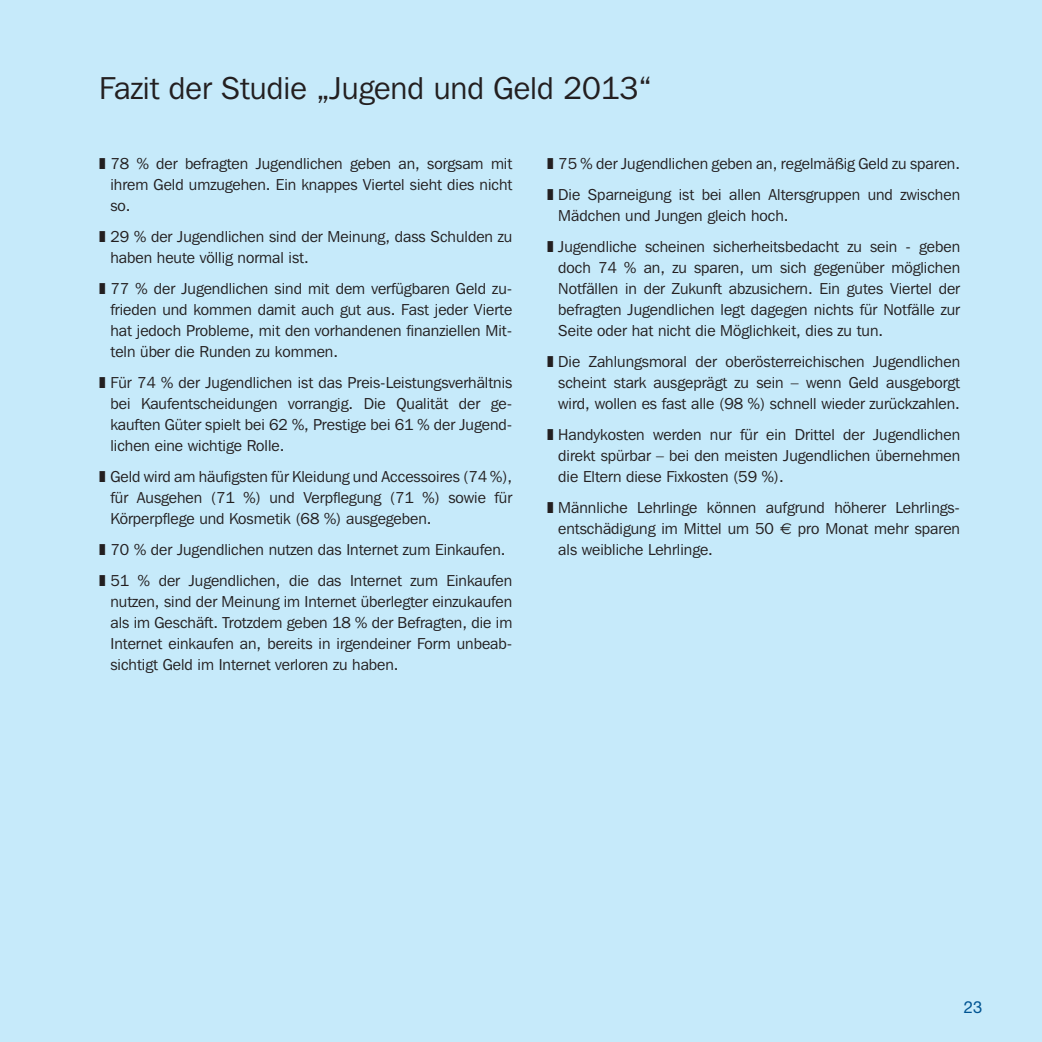
<style>
.page{position:relative;width:1042px;height:1042px;background:#c6eafa}
.page>*{position:absolute;margin:0;border:0;box-sizing:border-box;transform-origin:0 0}
.t1{font:31.5px "Franklin Gothic IT Cby BT";color:#231f20}
.t2{font:16.62px "Helvetica Neue LT Pro";color:#005492}
.t3{font:15.75px/21px "Franklin Gothic IT Cby BT";color:#231f20;text-align:justify}
</style>
<div class="page">
<h1 class="t1" style="left:99px;top:68px;width:554px">Fazit der Studie „Jugend und Geld 2013“</h1>
<p class="t3" style="left:110px;top:153px;width:403px;text-indent:-11px">❚ 78 % der befragten Jugendlichen geben an, sorgsam mit ihrem Geld umzugehen. Ein knappes Viertel sieht dies nicht so.</p>
<p class="t3" style="left:110px;top:226px;width:403px;text-indent:-11px">❚ 29 % der Jugendlichen sind der Meinung, dass Schulden zu haben heute völlig normal ist.</p>
<p class="t3" style="left:110px;top:278px;width:403px;text-indent:-11px">❚ 77 % der Jugendlichen sind mit dem verfügbaren Geld zu&shy;frieden und kommen damit auch gut aus. Fast jeder Vierte hat jedoch Probleme, mit den vorhandenen finanziellen Mit&shy;teln über die Runden zu kommen.</p>
<p class="t3" style="left:110px;top:372px;width:403px;text-indent:-11px">❚ Für 74 % der Jugendlichen ist das Preis-Leistungsverhältnis bei Kaufentscheidungen vorrangig. Die Qualität der ge&shy;kauften Güter spielt bei 62 %, Prestige bei 61 % der Jugend&shy;lichen eine wichtige Rolle.</p>
<p class="t3" style="left:110px;top:466px;width:403px;text-indent:-11px">❚ Geld wird am häufigsten für Kleidung und Accessoires (74 %), für Ausgehen (71 %) und Verpflegung (71 %) sowie für Körperpflege und Kosmetik (68 %) ausgegeben.</p>
<p class="t3" style="left:99px;top:533px;width:415px;line-height:31px">❚ 70 % der Jugendlichen nutzen das Internet zum Einkaufen. ❚ 51 % der Jugendlichen, die das Internet zum Einkaufen</p>
<p class="t3" style="left:110px;top:590px;width:403px">nutzen, sind der Meinung im Internet überlegter einzukaufen als im Geschäft. Trotzdem geben 18 % der Befragten, die im Internet einkaufen an, bereits in irgendeiner Form unbeab&shy;sichtigt Geld im Internet verloren zu haben.</p>
<p class="t3" style="left:547px;top:148px;width:414px;line-height:31px">❚ 75 % der Jugendlichen geben an, regelmäßig Geld zu sparen. ❚ Die Sparneigung ist bei allen Altersgruppen und zwischen</p>
<p class="t3" style="left:547px;top:200px;width:414px;line-height:31px;text-indent:11px">Mädchen und Jungen gleich hoch.<br>❚ Jugendliche scheinen sicherheitsbedacht zu sein - geben</p>
<p class="t3" style="left:558px;top:257px;width:403px">doch 74 % an, zu sparen, um sich gegenüber möglichen Notfällen in der Zukunft abzusichern. Ein gutes Viertel der befragten Jugendlichen legt dagegen nichts für Notfälle zur Seite oder hat nicht die Möglichkeit, dies zu tun.</p>
<p class="t3" style="left:558px;top:351px;width:403px;text-indent:-11px">❚ Die Zahlungsmoral der oberösterreichischen Jugendlichen scheint stark ausgeprägt zu sein – wenn Geld ausgeborgt wird, wollen es fast alle (98 %) schnell wieder zurückzahlen.</p>
<p class="t3" style="left:558px;top:423px;width:403px;text-indent:-11px">❚ Handykosten werden nur für ein Drittel der Jugendlichen direkt spürbar – bei den meisten Jugendlichen übernehmen die Eltern diese Fixkosten (59 %).</p>
<p class="t3" style="left:558px;top:496px;width:401px;text-indent:-11px">❚ Männliche Lehrlinge können aufgrund höherer Lehrlings&shy;entschädigung im Mittel um 50</p>
<p class="t3" style="left:798px;top:517px;width:164px">pro Monat mehr sparen</p>
<p class="t3" style="left:558px;top:538px;width:156px">als weibliche Lehrlinge.</p>
<p class="t2" style="left:964px;top:997px;width:20px">23</p>
</div>
